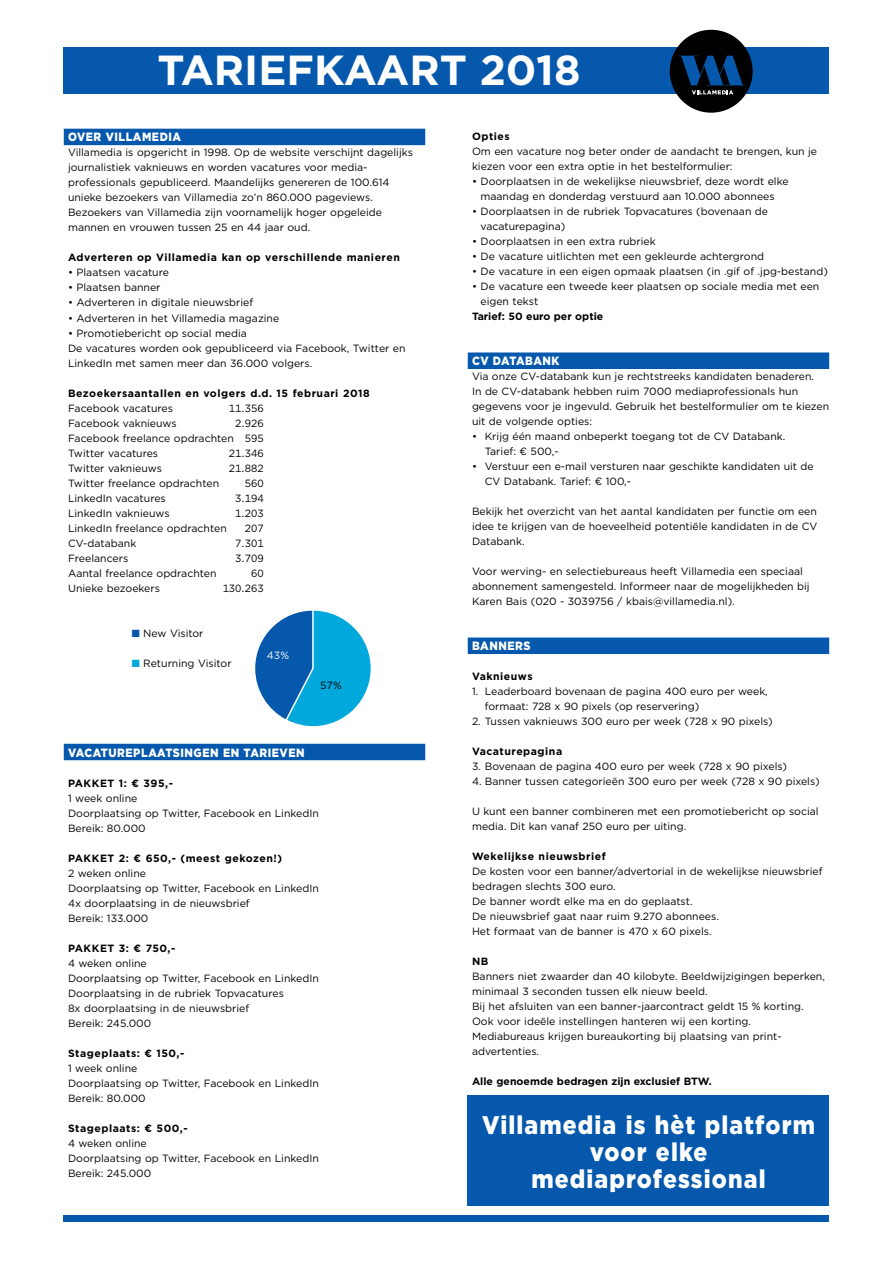
<style>
.page{position:relative;width:893px;height:1263px;background:#fff}
.page>*{position:absolute;margin:0;border:0;box-sizing:border-box;transform-origin:0 0}
.t1{font:700 42px "Gotham";color:#fff}
.t2{font:900 25.5px/27px "Gotham";letter-spacing:.05em;color:#fff;text-align:center;scale:.9 1}
.t3{font:900 12px "Gotham";letter-spacing:.05em;color:#fff;scale:.9 1}
.t4{font:10.5px/15px "Gotham";color:#000}
.t5{font:700 10.5px "Gotham";letter-spacing:.05em;color:#000}
.t6{font:700 10.5px "Gotham";color:#000}
.t7{font:10.5px "Gotham";color:#fff}
.s1{color:#0558ac}
.s2{color:#00a8db}
</style>
<div class="page">
<div style="left:64px;top:1215px;width:765px;height:6px;background:#0558ac"></div>
<div style="left:64px;top:47px;width:765px;height:47px;background:#0558ac"></div>
<div style="left:64px;top:129px;width:361px;height:16px;background:#0558ac"></div>
<div style="left:64px;top:744px;width:361px;height:16px;background:#0558ac"></div>
<svg style="left:670px;top:30px;width:83px;height:83px"></svg>
<div style="left:468px;top:352px;width:361px;height:17px;background:#0558ac"></div>
<div style="left:468px;top:637px;width:361px;height:17px;background:#0558ac"></div>
<div style="left:468px;top:1095px;width:361px;height:110px;background:#0558ac"></div>
<div style="left:254px;top:610px;width:117px;height:117px;background:#00a8db;border-radius:50%"></div>
<svg style="left:254px;top:610px;width:61px;height:117px"></svg>
<h1 class="t1" style="left:157px;top:43px;width:425px">TARIEFKAART 2018</h1>
<p class="t3" style="left:68px;top:129px;width:127px">OVER VILLAMEDIA</p>
<p class="t4" style="left:68px;top:145px;width:346px">Villamedia is opgericht in 1998. Op de website verschijnt dagelijks journalistiek vaknieuws en worden vacatures voor media&shy;professionals gepubliceerd. Maandelijks genereren de 100.614 unieke bezoekers van Villamedia zo’n 860.000 pageviews.<br>Bezoekers van Villamedia zijn voornamelijk hoger opgeleide mannen en vrouwen tussen 25 en 44 jaar oud.</p>
<p class="t5" style="left:68px;top:251px;width:333px">Adverteren op Villamedia kan op verschillende manieren</p>
<p class="t4" style="left:68px;top:265px;width:102px">• Plaatsen vacature</p>
<p class="t4" style="left:68px;top:280px;width:94px">• Plaatsen banner</p>
<p class="t4" style="left:68px;top:295px;width:187px">• Adverteren in digitale nieuwsbrief</p>
<p class="t4" style="left:68px;top:310px;width:213px">• Adverteren in het Villamedia magazine</p>
<p class="t4" style="left:68px;top:325px;width:339px">• Promotiebericht op social media<br>De vacatures worden ook gepubliceerd via Facebook, Twitter en<br>LinkedIn met samen meer dan 36.000 volgers.</p>
<p class="t5" style="left:68px;top:386px;width:303px">Bezoekersaantallen en volgers d.d. 15 februari 2018</p>
<p class="t4" style="left:68px;top:400px;width:106px">Facebook vacatures</p>
<p class="t4" style="left:229px;top:400px;width:36px">11.356</p>
<p class="t4" style="left:68px;top:415px;width:110px">Facebook vaknieuws</p>
<p class="t4" style="left:68px;top:415px;width:197px;text-align:justify;text-indent:167px">2.926<br>Facebook freelance opdrachten 595<br>Twitter vacatures</p>
<p class="t4" style="left:229px;top:445px;width:36px">21.346</p>
<p class="t4" style="left:68px;top:460px;width:95px">Twitter vaknieuws</p>
<p class="t4" style="left:229px;top:460px;width:36px">21.882</p>
<p class="t4" style="left:68px;top:475px;width:153px">Twitter freelance opdrachten</p>
<p class="t4" style="left:245px;top:475px;width:20px">560</p>
<p class="t4" style="left:68px;top:490px;width:99px">LinkedIn vacatures</p>
<p class="t4" style="left:235px;top:490px;width:30px">3.194</p>
<p class="t4" style="left:68px;top:505px;width:103px">LinkedIn vaknieuws</p>
<p class="t4" style="left:235px;top:505px;width:30px">1.203</p>
<p class="t4" style="left:68px;top:520px;width:160px">LinkedIn freelance opdrachten</p>
<p class="t4" style="left:245px;top:520px;width:20px">207</p>
<p class="t4" style="left:68px;top:535px;width:70px">CV-databank</p>
<p class="t4" style="left:235px;top:535px;width:30px">7.301</p>
<p class="t4" style="left:68px;top:550px;width:62px">Freelancers</p>
<p class="t4" style="left:235px;top:550px;width:30px">3.709</p>
<p class="t4" style="left:68px;top:565px;width:150px">Aantal freelance opdrachten</p>
<p class="t4" style="left:251px;top:565px;width:14px">60</p>
<p class="t4" style="left:68px;top:580px;width:93px">Unieke bezoekers</p>
<p class="t4" style="left:223px;top:580px;width:42px">130.263</p>
<p class="t4" style="left:132px;top:625px;width:73px"><span class="s1">■</span> New Visitor</p>
<p class="t4" style="left:132px;top:655px;width:101px"><span class="s2">■</span> Returning Visitor</p>
<p class="t7" style="left:267px;top:648px;width:24px">43%</p>
<p class="t4" style="left:320px;top:677px;width:23px">57%</p>
<p class="t3" style="left:68px;top:744px;width:264px">VACATUREPLAATSINGEN EN TARIEVEN</p>
<p class="t5" style="left:68px;top:776px;width:106px">PAKKET 1: € 395,-</p>
<p class="t4" style="left:68px;top:790px;width:252px">1 week online<br>Doorplaatsing op Twitter, Facebook en LinkedIn<br>Bereik: 80.000</p>
<p class="t5" style="left:68px;top:851px;width:216px">PAKKET 2: € 650,- (meest gekozen!)</p>
<p class="t4" style="left:68px;top:865px;width:252px">2 weken online<br>Doorplaatsing op Twitter, Facebook en LinkedIn<br>4x doorplaatsing in de nieuwsbrief<br>Bereik: 133.000</p>
<p class="t5" style="left:68px;top:941px;width:109px">PAKKET 3: € 750,-</p>
<p class="t4" style="left:68px;top:955px;width:252px">4 weken online<br>Doorplaatsing op Twitter, Facebook en LinkedIn<br>Doorplaatsing in de rubriek Topvacatures<br>8x doorplaatsing in de nieuwsbrief<br>Bereik: 245.000</p>
<p class="t5" style="left:68px;top:1046px;width:118px">Stageplaats: € 150,-</p>
<p class="t4" style="left:68px;top:1060px;width:252px">1 week online<br>Doorplaatsing op Twitter, Facebook en LinkedIn<br>Bereik: 80.000</p>
<p class="t5" style="left:68px;top:1121px;width:121px">Stageplaats: € 500,-</p>
<p class="t4" style="left:68px;top:1135px;width:252px">4 weken online<br>Doorplaatsing op Twitter, Facebook en LinkedIn<br>Bereik: 245.000</p>
<p class="t5" style="left:472px;top:130px;width:39px">Opties</p>
<p class="t4" style="left:472px;top:144px;width:347px">Om een vacature nog beter onder de aandacht te brengen, kun je kiezen voor een extra optie in het bestelformulier:</p>
<p class="t4" style="left:472px;top:174px;width:318px;text-align:center">• Doorplaatsen in de wekelijkse nieuwsbrief, deze wordt elke maandag en donderdag verstuurd aan 10.000 abonnees</p>
<p class="t4" style="left:480px;top:204px;width:289px;text-indent:-8px">• Doorplaatsen in de rubriek Topvacatures (bovenaan de vacaturepagina)</p>
<p class="t4" style="left:472px;top:234px;width:185px">• Doorplaatsen in een extra rubriek</p>
<p class="t4" style="left:472px;top:249px;width:294px">• De vacature uitlichten met een gekleurde achtergrond</p>
<p class="t4" style="left:472px;top:264px;width:357px">• De vacature in een eigen opmaak plaatsen (in .gif of .jpg-bestand)</p>
<p class="t4" style="left:480px;top:279px;width:340px;text-indent:-8px">• De vacature een tweede keer plaatsen op sociale media met een eigen tekst</p>
<p class="t6" style="left:472px;top:310px;width:133px">Tarief: 50 euro per optie</p>
<p class="t3" style="left:472px;top:353px;width:99px">CV DATABANK</p>
<p class="t4" style="left:472px;top:369px;width:359px">Via onze CV-databank kun je rechtstreeks kandidaten benaderen.<br>In de CV-databank hebben ruim 7000 mediaprofessionals hun gegevens voor je ingevuld. Gebruik het bestelformulier om te kiezen uit de volgende opties:</p>
<p class="t4" style="left:485px;top:429px;width:302px;text-indent:-13px">• Krijg één maand onbeperkt toegang tot de CV Databank.<br>Tarief: € 500,-</p>
<p class="t4" style="left:485px;top:459px;width:330px;text-indent:-13px">• Verstuur een e-mail versturen naar geschikte kandidaten uit de<br>CV Databank. Tarief: € 100,-</p>
<p class="t4" style="left:472px;top:504px;width:347px;text-align:justify">Bekijk het overzicht van het aantal kandidaten per functie om een idee te krijgen van de hoeveelheid potentiële kandidaten in de CV Databank.</p>
<p class="t4" style="left:472px;top:564px;width:339px">Voor werving- en selectiebureaus heeft Villamedia een speciaal abonnement samengesteld. Informeer naar de mogelijkheden bij<br>Karen Bais (020 - 3039756 / kbais@villamedia.nl).</p>
<p class="t3" style="left:472px;top:638px;width:67px">BANNERS</p>
<p class="t5" style="left:472px;top:670px;width:62px">Vaknieuws</p>
<p class="t4" style="left:485px;top:684px;width:285px;text-indent:-13px">1. Leaderboard bovenaan de pagina 400 euro per week, formaat: 728 x 90 pixels (op reservering)</p>
<p class="t4" style="left:472px;top:714px;width:302px">2. Tussen vaknieuws 300 euro per week (728 x 90 pixels)</p>
<p class="t5" style="left:472px;top:745px;width:92px">Vacaturepagina</p>
<p class="t4" style="left:472px;top:759px;width:317px">3. Bovenaan de pagina 400 euro per week (728 x 90 pixels)</p>
<p class="t4" style="left:472px;top:774px;width:349px">4. Banner tussen categorieën 300 euro per week (728 x 90 pixels)</p>
<p class="t4" style="left:472px;top:804px;width:348px">U kunt een banner combineren met een promotiebericht op social media. Dit kan vanaf 250 euro per uiting.</p>
<p class="t5" style="left:472px;top:850px;width:135px">Wekelijkse nieuwsbrief</p>
<p class="t4" style="left:472px;top:864px;width:352px">De kosten voor een banner/advertorial in de wekelijkse nieuwsbrief bedragen slechts 300 euro.<br>De banner wordt elke ma en do geplaatst.<br>De nieuwsbrief gaat naar ruim 9.270 abonnees.<br>Het formaat van de banner is 470 x 60 pixels.</p>
<p class="t5" style="left:472px;top:955px;width:18px">NB</p>
<p class="t4" style="left:472px;top:969px;width:354px">Banners niet zwaarder dan 40 kilobyte. Beeldwijzigingen beperken, minimaal 3 seconden tussen elk nieuw beeld.<br>Bij het afsluiten van een banner-jaarcontract geldt 15 % korting.<br>Ook voor ideële instellingen hanteren wij een korting.<br>Mediabureaus krijgen bureaukorting bij plaatsing van print&shy;advertenties.</p>
<p class="t6" style="left:472px;top:1075px;width:241px">Alle genoemde bedragen zijn exclusief BTW.</p>
<h2 class="t2" style="left:482px;top:1111px;width:371px">Villamedia is hèt platform voor elke mediaprofessional</h2>
</div>
